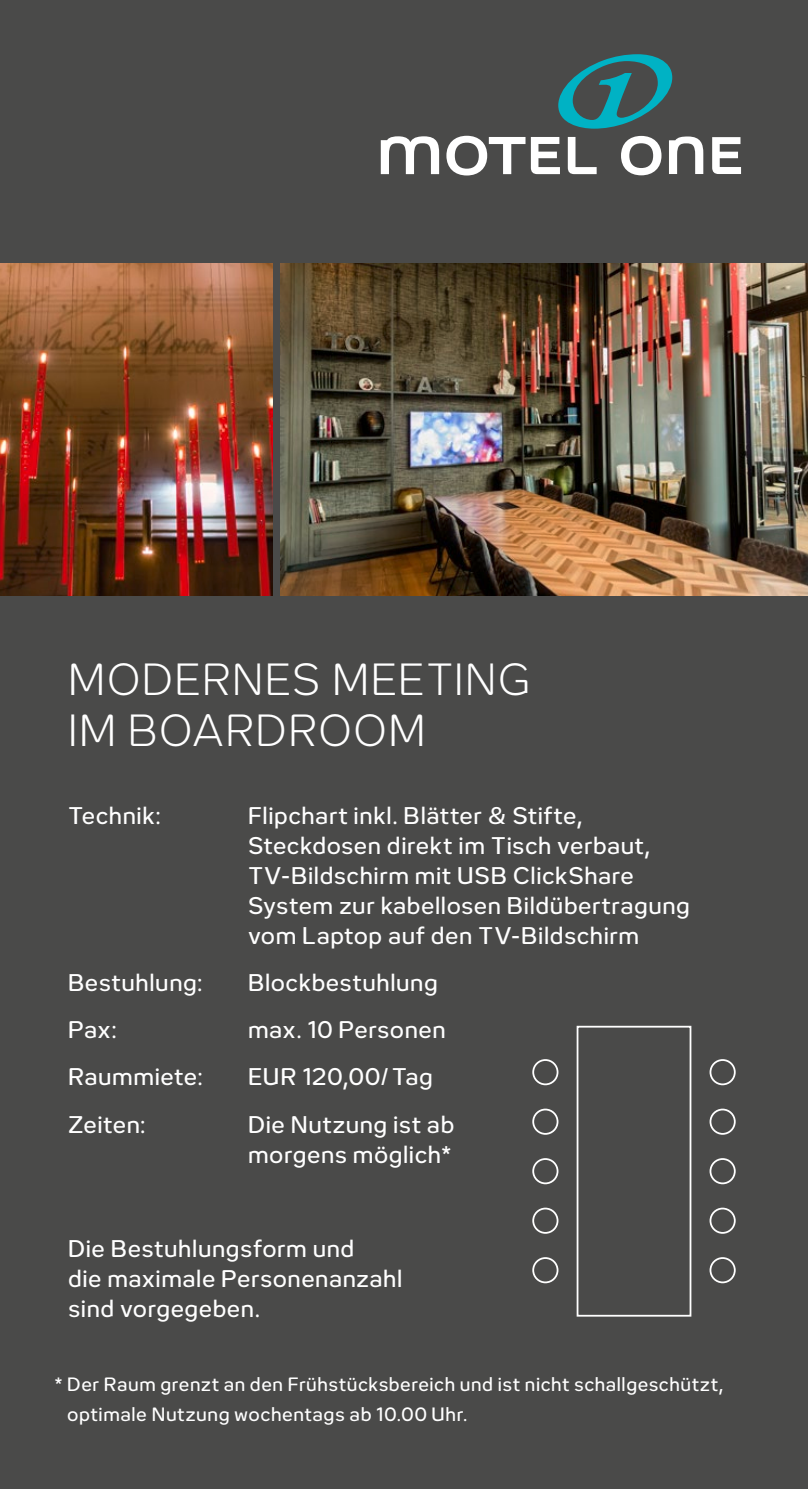
<style>
.page{position:relative;width:808px;height:1489px;background:#fff}
.page>*{position:absolute;margin:0;border:0;box-sizing:border-box;transform-origin:0 0}
.t1{font:300 42px "Motel One 1";letter-spacing:.02em;color:#fff}
._1Mag-copy_D{font:22.5px/30px "Motel One 1";letter-spacing:.025em;color:#fff}
._1Mag-copy_D-2{font:18px/30px "Motel One 1";letter-spacing:.03em;color:#fff}
</style>
<div class="page">
<div style="left:0;top:0;width:808px;height:1488px;background:#4a4a49"></div>
<svg style="left:568px;top:137px;width:29px;height:37px"></svg>
<svg style="left:531px;top:137px;width:29px;height:37px"></svg>
<svg style="left:381px;top:136px;width:58px;height:38px"></svg>
<svg style="left:669px;top:136px;width:34px;height:38px"></svg>
<svg style="left:712px;top:137px;width:29px;height:37px"></svg>
<svg style="left:621px;top:136px;width:40px;height:39px"></svg>
<svg style="left:446px;top:136px;width:79px;height:39px"></svg>
<svg style="left:558px;top:54px;width:114px;height:75px"></svg>
<div style="left:577px;top:1025px;width:114px;height:291px;border:2px solid #fff"></div>
<div style="left:532px;top:1256px;width:26px;height:27px;border:2px solid #fff;border-radius:50%"></div>
<div style="left:532px;top:1207px;width:26px;height:26px;border:2px solid #fff;border-radius:50%"></div>
<div style="left:532px;top:1108px;width:26px;height:26px;border:2px solid #fff;border-radius:50%"></div>
<div style="left:532px;top:1158px;width:26px;height:26px;border:2px solid #fff;border-radius:50%"></div>
<div style="left:532px;top:1059px;width:26px;height:26px;border:2px solid #fff;border-radius:50%"></div>
<div style="left:709px;top:1256px;width:27px;height:27px;border:2px solid #fff;border-radius:50%"></div>
<div style="left:709px;top:1207px;width:27px;height:26px;border:2px solid #fff;border-radius:50%"></div>
<div style="left:709px;top:1108px;width:27px;height:26px;border:2px solid #fff;border-radius:50%"></div>
<div style="left:709px;top:1158px;width:27px;height:26px;border:2px solid #fff;border-radius:50%"></div>
<div style="left:709px;top:1059px;width:27px;height:26px;border:2px solid #fff;border-radius:50%"></div>
<img style="left:0;top:264px;width:272px;height:331px">
<img style="left:281px;top:264px;width:527px;height:331px">
<p class="t1" style="left:68px;top:652px;width:464px">MODERNES MEETING</p>
<p class="t1" style="left:68px;top:703px;width:359px">IM BOARDROOM</p>
<p class="_1Mag-copy_D" style="left:68px;top:801px;width:95px">Technik:</p>
<p class="_1Mag-copy_D" style="left:248px;top:801px;width:443px">Flipchart inkl. Blätter &amp; Stifte, Steckdosen direkt im Tisch verbaut, TV-Bildschirm mit USB ClickShare System zur kabellosen Bildübertragung vom Laptop auf den TV-Bildschirm</p>
<p class="_1Mag-copy_D" style="left:68px;top:968px;width:136px">Bestuhlung:</p>
<p class="_1Mag-copy_D" style="left:248px;top:968px;width:191px">Blockbestuhlung</p>
<p class="_1Mag-copy_D" style="left:68px;top:1015px;width:50px">Pax:</p>
<p class="_1Mag-copy_D" style="left:248px;top:1015px;width:199px">max. 10 Personen</p>
<p class="_1Mag-copy_D" style="left:68px;top:1062px;width:137px">Raummiete:</p>
<p class="_1Mag-copy_D" style="left:248px;top:1062px;width:186px">EUR 120,00/Tag</p>
<p class="_1Mag-copy_D" style="left:68px;top:1109px;width:79px">Zeiten:</p>
<p class="_1Mag-copy_D" style="left:248px;top:1109px;width:208px">Die Nutzung ist ab morgens möglich*</p>
<p class="_1Mag-copy_D" style="left:68px;top:1233px;width:336px">Die Bestuhlungsform und<br>die maximale Personenanzahl sind vorgegeben.</p>
<p class="_1Mag-copy_D-2" style="left:67px;top:1369px;width:657px;text-indent:-13px">* Der Raum grenzt an den Frühstücksbereich und ist nicht schallgeschützt, optimale Nutzung wochentags ab 10.00 Uhr.</p>
</div>
